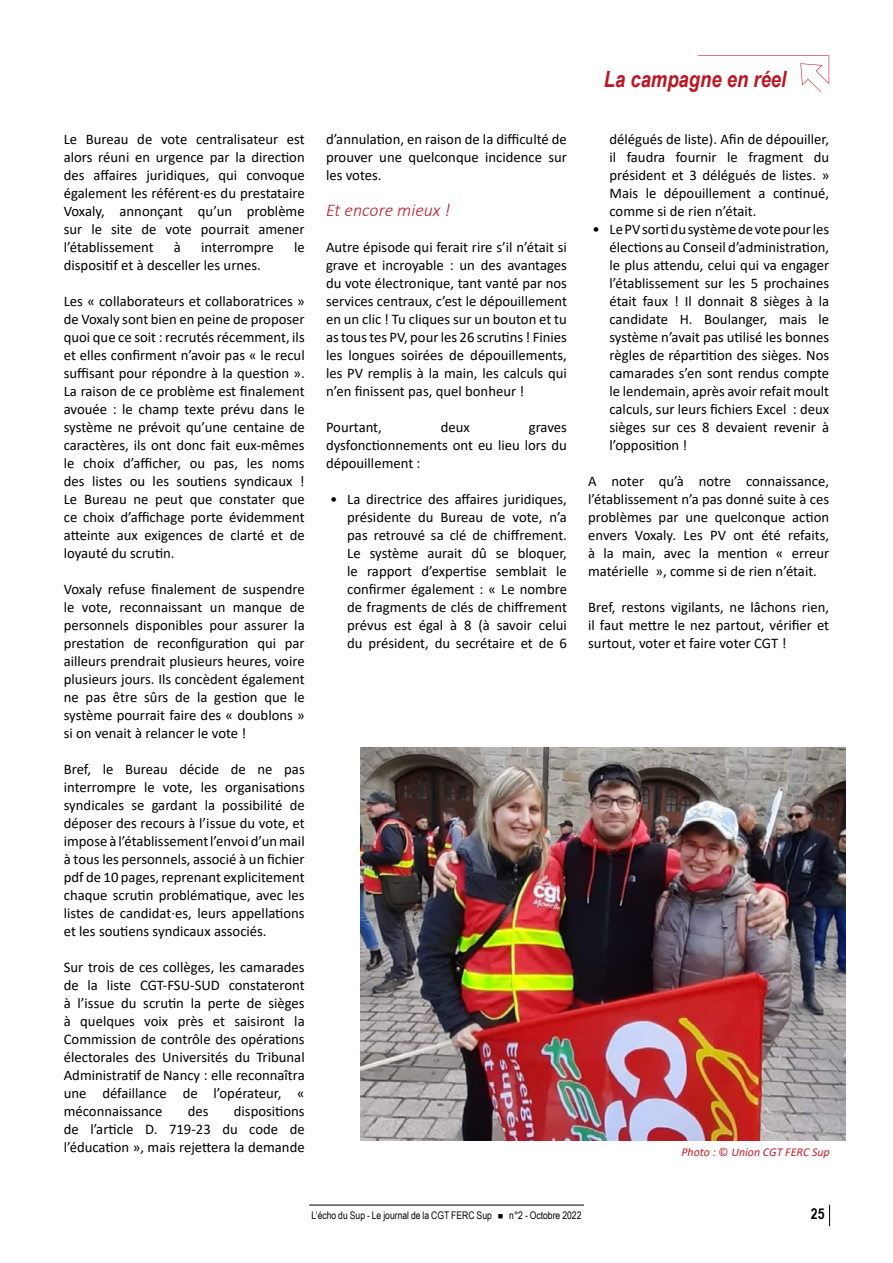
<style>
.page{position:relative;width:893px;height:1263px;background:#fff}
.page>*{position:absolute;margin:0;border:0;box-sizing:border-box;transform-origin:0 0}
.t1{font:italic 700 22.5px "Arial Narrow";color:#be1522}
.t2{font:italic 300 18px "Calibri";color:#be1e2d}
.t3{font:700 15px "Arial Narrow";color:#000}
.t4{font:14.7px/18px "Calibri";color:#000;text-align:justify}
.t5{font:italic 12px "Calibri";color:#be1e2d}
.t6{font:10.5px "Arial Narrow";color:#000}
.s1{font-style:normal}
</style>
<div class="page">
<svg style="left:829px;top:1205px;width:1px;height:21px"></svg>
<hr style="left:309px;top:1205px;width:275px;height:1px;background:#000">
<img style="left:360px;top:747px;width:485px;height:394px">
<svg style="left:698px;top:55px;width:131px;height:37px"></svg>
<p class="t4" style="left:64px;top:130px;width:242px">Le Bureau de vote centralisateur est alors réuni en urgence par la direction des affaires juridiques, qui convoque également les référent·es du prestataire Voxaly, annonçant qu’un problème sur le site de vote pourrait amener l’établissement</p>
<p class="t4" style="left:174px;top:238px;width:9px">à</p>
<p class="t4" style="left:201px;top:238px;width:74px">interrompre</p>
<p class="t4" style="left:294px;top:238px;width:12px">le</p>
<p class="t4" style="left:64px;top:256px;width:199px">dispositif et à desceller les urnes.</p>
<p class="t4" style="left:64px;top:292px;width:242px">Les « collaborateurs et collaboratrices » de Voxaly sont bien en peine de proposer quoi que ce soit : recrutés récemment, ils et elles confirment n’avoir pas « le recul suffisant pour répondre à la question ».<br>La raison de ce problème est finalement avouée : le champ texte prévu dans le système ne prévoit qu’une centaine de caractères, ils ont donc fait eux-mêmes le choix d’afficher, ou pas, les noms des listes ou les soutiens syndicaux !<br>Le Bureau ne peut que constater que ce choix d’affichage porte évidemment atteinte aux exigences de clarté et de loyauté du scrutin.</p>
<p class="t4" style="left:64px;top:580px;width:242px">Voxaly refuse finalement de suspendre le vote, reconnaissant un manque de personnels disponibles pour assurer la prestation de reconfiguration qui par ailleurs prendrait plusieurs heures, voire plusieurs jours. Ils concèdent également ne pas être sûrs de la gestion que le système pourrait faire des « doublons » si on venait à relancer le vote !</p>
<p class="t4" style="left:64px;top:760px;width:242px">Bref, le Bureau décide de ne pas interrompre le vote, les organisations syndicales se gardant la possibilité de déposer des recours à l’issue du vote, et impose à l’établissement l’envoi d’un mail à tous les personnels, associé à un fichier pdf de 10 pages, reprenant explicitement chaque scrutin problématique, avec les listes de candidat·es, leurs appellations et les soutiens syndicaux associés.</p>
<p class="t4" style="left:64px;top:958px;width:242px">Sur trois de ces collèges, les camarades de la liste CGT-FSU-SUD constateront à l’issue du scrutin la perte de sièges à quelques voix près et saisiront la Commission de contrôle des opérations électorales des Universités du Tribunal Administratif de Nancy : elle reconnaîtra une défaillance de l’opérateur, « méconnaissance</p>
<p class="t4" style="left:64px;top:1102px;width:242px;text-indent:170px">dispositions de l’article D. 719-23 du code de l’éducation », mais rejettera la demande</p>
<p class="t4" style="left:188px;top:1102px;width:22px">des</p>
<p class="t4" style="left:326px;top:130px;width:242px">d’annulation, en raison de la difficulté de prouver une quelconque incidence sur les votes.</p>
<p class="t2" style="left:326px;top:199px;width:126px">Et encore mieux !</p>
<p class="t4" style="left:326px;top:238px;width:242px">Autre épisode qui ferait rire s’il n’était si grave et incroyable : un des avantages du vote électronique, tant vanté par nos services centraux, c’est le dépouillement en un clic ! Tu cliques sur un bouton et tu as tous tes PV, pour les 26 scrutins ! Finies les longues soirées de dépouillements, les PV remplis à la main, les calculs qui n’en finissent pas, quel bonheur !</p>
<p class="t4" style="left:326px;top:418px;width:57px">Pourtant,</p>
<p class="t4" style="left:441px;top:418px;width:31px">deux</p>
<p class="t4" style="left:326px;top:418px;width:242px;text-indent:203px">graves dysfonctionnements ont eu lieu lors du dépouillement :</p>
<p class="t4" style="left:347px;top:490px;width:221px;text-indent:-17px">• La directrice des affaires juridiques, présidente du Bureau de vote, n’a pas retrouvé sa clé de chiffrement.<br>Le système aurait dû se bloquer, le rapport d’expertise semblait le confirmer également : « Le nombre de fragments de clés de chiffrement prévus est égal à 8 (à savoir celui du président, du secrétaire et de 6</p>
<p class="t1" style="left:604px;top:62px;width:184px">La campagne en réel</p>
<p class="t4" style="left:609px;top:130px;width:221px">délégués de liste). Afin de dépouiller, il faudra fournir le fragment du président et 3 délégués de listes. » Mais le dépouillement a continué, comme si de rien n’était.</p>
<p class="t4" style="left:609px;top:220px;width:221px;text-indent:-17px">• Le PV sorti du système de vote pour les élections au Conseil d’administration, le plus attendu, celui qui va engager l’établissement sur les 5 prochaines était faux ! Il donnait 8 sièges à la candidate H. Boulanger, mais le système n’avait pas utilisé les bonnes règles de répartition des sièges. Nos camarades s’en sont rendus compte le lendemain, après avoir refait moult calculs, sur leurs fichiers Excel : deux sièges sur ces 8 devaient revenir à l’opposition !</p>
<p class="t4" style="left:588px;top:472px;width:242px">A noter qu’à notre connaissance, l’établissement n’a pas donné suite à ces problèmes par une quelconque action envers Voxaly. Les PV ont été refaits, à la main, avec la mention « erreur matérielle », comme si de rien n’était.</p>
<p class="t4" style="left:588px;top:598px;width:242px">Bref, restons vigilants, ne lâchons rien, il faut mettre le nez partout, vérifier et surtout, voter et faire voter CGT !</p>
<p class="t5" style="left:681px;top:1144px;width:150px">Photo : <span class="s1">©</span> Union CGT FERC Sup</p>
<p class="t6" style="left:311px;top:1207px;width:272px">L’écho du Sup - Le journal de la CGT FERC Sup ■ n°2 - Octobre 2022</p>
<p class="t3" style="left:811px;top:1202px;width:15px">25</p>
</div>
